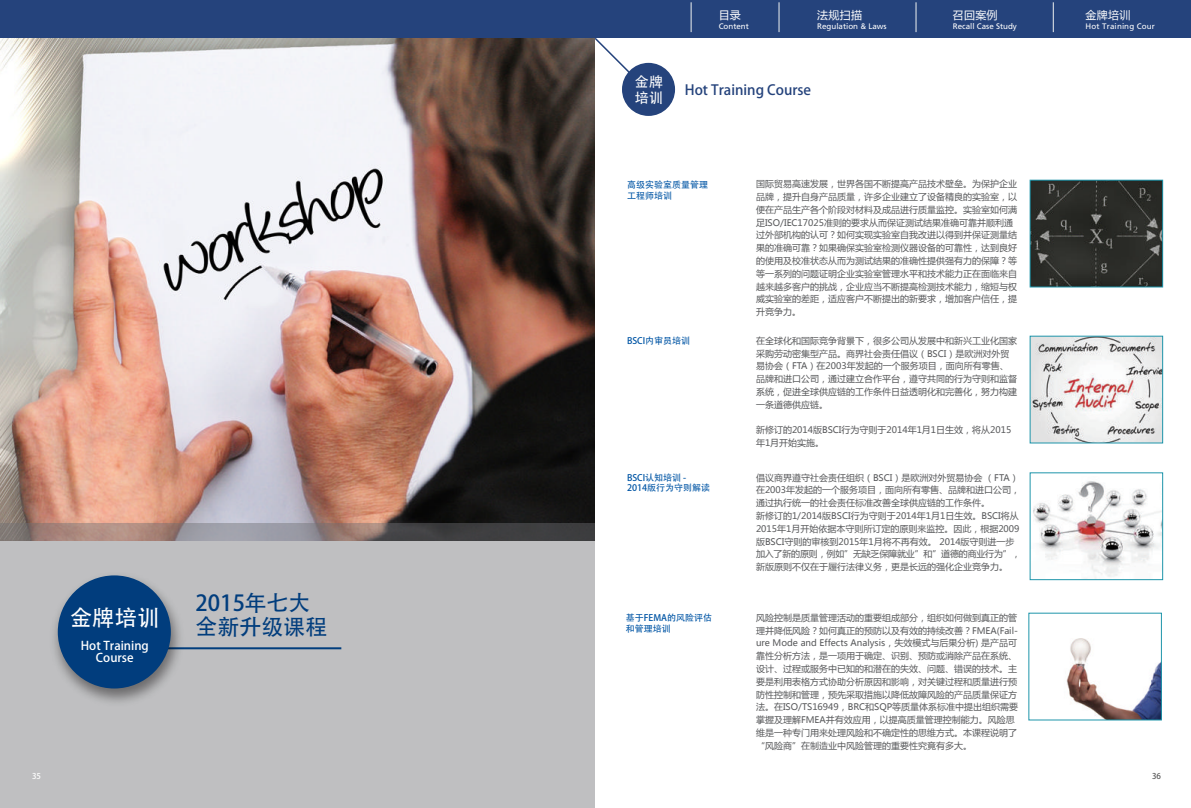
<style>
.page{position:relative;width:1191px;height:808px;background:#fff}
.page>*{position:absolute;margin:0;border:0;box-sizing:border-box;transform-origin:0 0}
.t1{font:22.1px "FZLTZHK GBK1 0 G Bpc EUC H";color:#fff}
.t2{font:22px/24.1px "FZLTZHK GBK1 0 G Bpc EUC H";color:#013d7d}
.t3{font:14px "FZLTZCHK GBK1 0 G Bpc EUC H";color:#25437c}
.t4{font:14px/16px "FZLTZCHK GBK1 0 G Bpc EUC H";color:#fff}
.t5{font:12px/12px "FZLTCHK GBK1 0 G Bpc EUC H";color:#fff;text-align:center}
.t6{font:11px "Microsoft Ya Hei";letter-spacing:.02em;color:#fff}
.t7{font:9px/12.8px "Microsoft Ya Hei";color:#57585a}
.t8{font:9px/10.8px "FZLTZCHK GBK1 0 G Bpc EUC H";color:#0155a5}
.t9{font:8px "Frutiger LT Std";color:#fff}
.t10{font:8px "Frutiger LT Std";letter-spacing:.02em;color:#fff}
.t11{font:8px "FZLTZHK GBK1 0 G Bpc EUC H";color:#fff}
.t12{font:8px "FZLTZHK GBK1 0 G Bpc EUC H";color:#5b5b5b}
.s1{font-family:"Frutiger LT Roman G Bpc EUC H"}
</style>
<div class="page">
<img style="left:0;top:37px;width:595px;height:487px">
<div style="left:0;top:524px;width:595px;height:284px;background:#bfbfc1"></div>
<hr style="left:168px;top:647px;width:173px;height:2px;background:#013d7d">
<img style="left:45px;top:567px;width:145px;height:144px">
<div style="left:58px;top:575px;width:113px;height:114px;background:#013d7d;border-radius:50%"></div>
<div style="left:0;top:0;width:1191px;height:37px;background:#25437c"></div>
<svg style="left:595px;top:37px;width:61px;height:62px"></svg>
<div style="left:622px;top:63px;width:53px;height:53px;background:#25437c;border-radius:50%"></div>
<img style="left:1032px;top:182px;width:129px;height:104px">
<div style="left:1030px;top:180px;width:133px;height:108px;border:1px solid #1e95aa"></div>
<img style="left:1032px;top:338px;width:129px;height:104px">
<img style="left:1033px;top:481px;width:128px;height:97px">
<div style="left:1030px;top:472px;width:133px;height:108px;border:1px solid #1e95aa"></div>
<img style="left:1066px;top:638px;width:94px;height:80px">
<div style="left:1028px;top:613px;width:134px;height:107px;border:1px solid #1e95aa"></div>
<hr style="left:691px;top:2px;width:1px;height:30px;background:#eef1f0">
<hr style="left:779px;top:2px;width:1px;height:30px;background:#eef1f0">
<hr style="left:916px;top:2px;width:1px;height:30px;background:#eef1f0">
<hr style="left:1053px;top:2px;width:1px;height:30px;background:#eef1f0">
<p class="t1" style="left:70px;top:605px;width:91px">金牌培训</p>
<p class="t5" style="left:81px;top:640px;width:69px">Hot Training<br>Course</p>
<p class="t2" style="left:196px;top:591px;width:133px"><span class="s1">2015</span>年七大全新升级课程</p>
<p class="t4" style="left:635px;top:74px;width:30px">金牌培训</p>
<p class="t6" style="left:719px;top:7px;width:24px">目录</p>
<p class="t9" style="left:719px;top:22px;width:32px">Content</p>
<p class="t6" style="left:817px;top:7px;width:46px">法规扫描</p>
<p class="t9" style="left:817px;top:22px;width:71px">Regulation &amp; Laws</p>
<p class="t3" style="left:685px;top:81px;width:128px">Hot Training Course</p>
<p class="t6" style="left:953px;top:7px;width:46px">召回案例</p>
<p class="t9" style="left:953px;top:22px;width:66px">Recall Case Study</p>
<p class="t8" style="left:627px;top:180px;width:82px">高级实验室质量管理工程师培训</p>
<p class="t8" style="left:627px;top:336px;width:65px">BSCI内审员培训</p>
<p class="t8" style="left:627px;top:472px;width:85px">BSCI认知培训 -<br>2014版行为守则解读</p>
<p class="t8" style="left:626px;top:613px;width:88px">基于FEMA的风险评估和管理培训</p>
<p class="t7" style="left:756px;top:177px;width:262px">国际贸易高速发展，世界各国不断提高产品技术壁垒。为保护企业品牌，提升自身产品质量，许多企业建立了设备精良的实验室，以便在产品生产各个阶段对材料及成品进行质量监控。实验室如何满足ISO/IEC17025准则的要求从而保证测试结果准确可靠并顺利通过外部机构的认可？如何实现实验室自我改进以得到并保证测量结果的准确可靠？如果确保实验室检测仪器设备的可靠性，达到良好的使用及校准状态从而为测试结果的准确性提供强有力的保障？等等一系列的问题证明企业实验室管理水平和技术能力正在面临来自越来越多客户的挑战，企业应当不断提高检测技术能力，缩短与权威实验室的差距，适应客户不断提出的新要求，增加客户信任，提升竞争力。</p>
<p class="t7" style="left:756px;top:334px;width:262px">在全球化和国际竞争背景下，很多公司从发展中和新兴工业化国家采购劳动密集型产品。商界社会责任倡议（BSCI）是欧洲对外贸易协会（FTA）在2003年发起的一个服务项目，面向所有零售、品牌和进口公司，通过建立合作平台，遵守共同的行为守则和监督系统，促进全球供应链的工作条件日益透明化和完善化，努力构建一条道德供应链。</p>
<p class="t7" style="left:756px;top:424px;width:257px">新修订的2014版BSCI行为守则于2014年1月1日生效，将从2015年1月开始实施。</p>
<p class="t7" style="left:756px;top:471px;width:266px">倡议商界遵守社会责任组织（BSCI）是欧洲对外贸易协会 （FTA）在2003年发起的一个服务项目，面向所有零售、品牌和进口公司，通过执行统一的社会责任标准改善全球供应链的工作条件。<br>新修订的1/2014版BSCI行为守则于2014年1月1日生效。BSCI将从2015年1月开始依据本守则所订定的原则来监控。因此，根据2009版BSCI守则的审核到2015年1月将不再有效。 2014版守则进一步加入了新的原则，例如”无缺乏保障就业”和”道德的商业行为”，新版原则不仅在于履行法律义务，更是长远的强化企业竞争力。</p>
<p class="t7" style="left:756px;top:611px;width:264px">风险控制是质量管理活动的重要组成部分，组织如何做到真正的管理并降低风险？如何真正的预防以及有效的持续改善？FMEA(Fail&shy;ure Mode and Effects Analysis，失效模式与后果分析) 是产品可靠性分析方法，是一项用于确定、识别、预防或消除产品在系统、设计、过程或服务中已知的和潜在的失效、问题、错误的技术。主要是利用表格方式协助分析原因和影响，对关键过程和质量进行预防性控制和管理，预先采取措施以降低故障风险的产品质量保证方法。在ISO/TS16949，BRC和SQP等质量体系标准中提出组织需要掌握及理解FMEA并有效应用，以提高质量管理控制能力。风险思维是一种专门用来处理风险和不确定性的思维方式。本课程说明了“风险商”在制造业中风险管理的重要性究竟有多大。</p>
<p class="t6" style="left:1086px;top:7px;width:46px">金牌培训</p>
<p class="t10" style="left:1086px;top:22px;width:71px">Hot Training Cour</p>
<p class="t11" style="left:32px;top:771px;width:10px">35</p>
<p class="t12" style="left:1152px;top:771px;width:10px">36</p>
</div>
